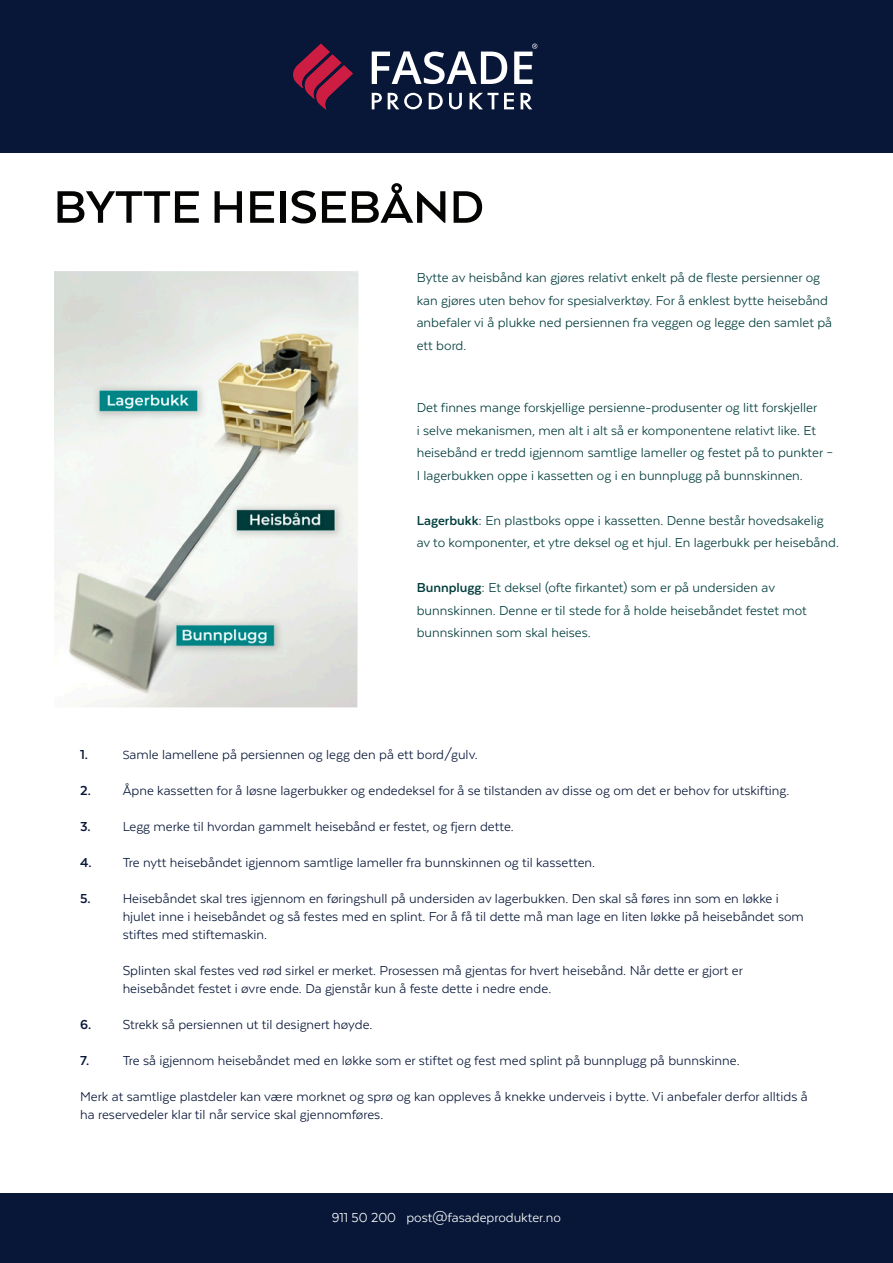
<style>
.page{position:relative;width:893px;height:1263px;background:#fff}
.page>*{position:absolute;margin:0;border:0;box-sizing:border-box;transform-origin:0 0}
.t1{font:700 52.5px "Arquitecta";color:#040503}
.t2{font:15px/18px "Texta";color:#081738}
.t3{font:15px/22.5px "Texta";color:#003c3c}
.t4{font:15px "Texta";color:#fff}
.s1{font-weight:700}
.s2{font-size:13.5px}
</style>
<div class="page">
<div style="left:0;top:1193px;width:893px;height:70px;background:#081738"></div>
<div style="left:0;top:0;width:893px;height:153px;background:#081738"></div>
<svg style="left:293px;top:44px;width:60px;height:66px"></svg>
<svg style="left:372px;top:51px;width:135px;height:33px"></svg>
<svg style="left:514px;top:44px;width:23px;height:40px"></svg>
<svg style="left:372px;top:93px;width:10px;height:16px"></svg>
<svg style="left:388px;top:93px;width:34px;height:16px"></svg>
<svg style="left:429px;top:93px;width:14px;height:16px"></svg>
<svg style="left:469px;top:93px;width:29px;height:16px"></svg>
<svg style="left:504px;top:93px;width:10px;height:16px"></svg>
<svg style="left:521px;top:93px;width:11px;height:16px"></svg>
<svg style="left:449px;top:93px;width:13px;height:16px"></svg>
<img style="left:54px;top:271px;width:305px;height:436px">
<p class="t1" style="left:53px;top:174px;width:432px">BYTTE HEISEBÅND</p>
<p class="t3" style="left:417px;top:266px;width:417px">Bytte av heisbånd kan gjøres relativt enkelt på de fleste persienner og kan gjøres uten behov for spesialverktøy. For å enklest bytte heisebånd anbefaler vi å plukke ned persiennen fra veggen og legge den samlet på ett bord.</p>
<p class="t3" style="left:417px;top:396px;width:418px">Det finnes mange forskjellige persienne-produsenter og litt forskjeller<br>i selve mekanismen, men alt i alt så er komponentene relativt like. Et heisebånd er tredd igjennom samtlige lameller og festet på to punkter – I lagerbukken oppe i kassetten og i en bunnplugg på bunnskinnen.</p>
<p class="t3" style="left:417px;top:509px;width:424px"><span class="s1">Lagerbukk:</span> En plastboks oppe i kassetten. Denne består hovedsakelig av to komponenter, et ytre deksel og et hjul. En lagerbukk per heisebånd.</p>
<p class="t3" style="left:417px;top:576px;width:392px"><span class="s1">Bunnplugg:</span> Et deksel (ofte firkantet) som er på undersiden av bunnskinnen. Denne er til stede for å holde heisebåndet festet mot bunnskinnen som skal heises.</p>
<p class="t2" style="left:80px;top:745px;width:399px"><span class="s1">1.</span> <span class="s2">S</span>amle lamellene på persiennen og legg den på ett bord/gulv.</p>
<p class="t2" style="left:80px;top:781px;width:711px"><span class="s1">2.</span> Åpne kassetten for å løsne lagerbukker og endedeksel for å se tilstanden av disse og om det er behov for utskifting.</p>
<p class="t2" style="left:80px;top:817px;width:435px"><span class="s1">3.</span> Legg merke til hvordan gammelt heisebånd er festet, og fjern dette.</p>
<p class="t2" style="left:80px;top:853px;width:516px"><span class="s1">4.</span> Tre nytt heisebåndet igjennom samtlige lameller fra bunnskinnen og til kassetten.</p>
<p class="t2" style="left:123px;top:889px;width:683px;text-indent:-43px"><span class="s1">5.</span> Heisebåndet skal tres igjennom en føringshull på undersiden av lagerbukken. Den skal så føres inn som en løkke i hjulet inne i heisebåndet og så festes med en splint. For å få til dette må man lage en liten løkke på heisebåndet som stiftes med stiftemaskin.</p>
<p class="t2" style="left:123px;top:961px;width:622px">Splinten skal festes ved rød sirkel er merket. Prosessen må gjentas for hvert heisebånd. Når dette er gjort er heisebåndet festet i øvre ende. Da gjenstår kun å feste dette i nedre ende.</p>
<p class="t2" style="left:80px;top:1015px;width:294px"><span class="s1">6.</span> Strekk så persiennen ut til designert høyde.</p>
<p class="t2" style="left:80px;top:1051px;width:661px"><span class="s1">7.</span> Tre så igjennom heisebåndet med en løkke som er stiftet og fest med splint på bunnplugg på bunnskinne.</p>
<p class="t2" style="left:80px;top:1087px;width:729px">Merk at samtlige plastdeler kan være morknet og sprø og kan oppleves å knekke underveis i bytte. Vi anbefaler derfor alltids å ha reservedeler klar til når service skal gjennomføres.</p>
<p class="t4" style="left:332px;top:1209px;width:231px">911 50 200 post@fasadeprodukter.no</p>
</div>
